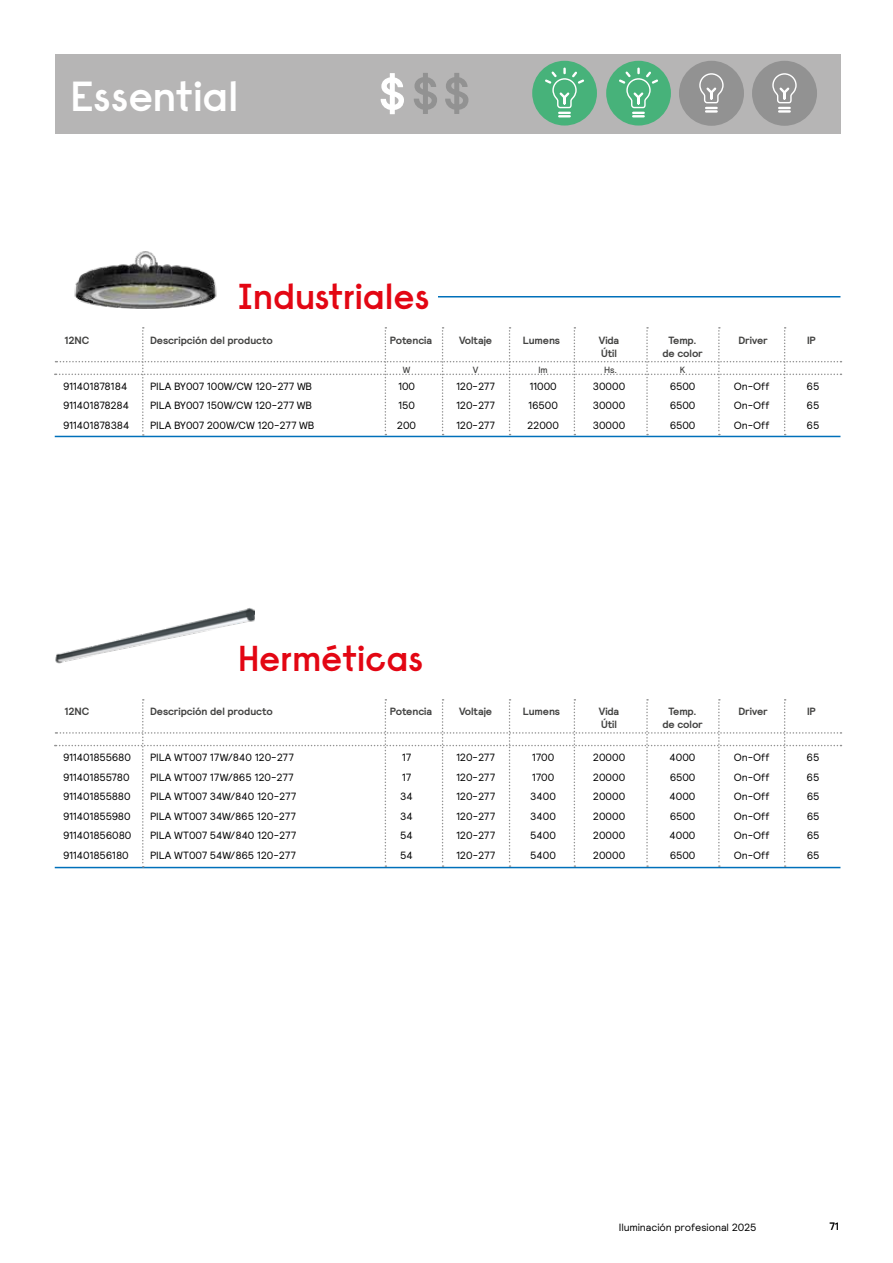
<style>
.page{position:relative;width:893px;height:1263px;background:#fff}
.page>*{position:absolute;margin:0;border:0;box-sizing:border-box;transform-origin:0 0}
.t1{font:600 42px "Signify Raisonne";letter-spacing:-.02em;color:#fff}
.t2{font:600 36px "Signify Raisonne";letter-spacing:-.02em;color:#e30613}
.t3{font:10.5px "Relative";letter-spacing:-.01em;color:#000}
.t4{font:700 10.5px "Relative";letter-spacing:-.01em;color:#424241}
.t5{font:500 9px "Relative";color:#424241}
</style>
<div class="page">
<hr style="left:369px;top:296px;width:471px;height:1px;background:#0070ba">
<div style="left:237px;top:264px;width:200px;height:54px;background:#fff"></div>
<hr style="left:55px;top:436px;width:785px;height:1px;background:#0070ba">
<hr style="left:55px;top:867px;width:785px;height:1px;background:#0070ba">
<svg style="left:55px;top:327px;width:786px;height:109px"></svg>
<svg style="left:55px;top:699px;width:786px;height:168px"></svg>
<img style="left:74px;top:251px;width:143px;height:58px">
<img style="left:55px;top:608px;width:200px;height:56px">
<div style="left:55px;top:54px;width:786px;height:79px;background:#b6b5b5"></div>
<div style="left:606px;top:61px;width:65px;height:65px;background:#47b27a;border-radius:50%"></div>
<svg style="left:617px;top:66px;width:43px;height:51px"></svg>
<div style="left:532px;top:61px;width:65px;height:65px;background:#47b27a;border-radius:50%"></div>
<svg style="left:543px;top:66px;width:43px;height:51px"></svg>
<svg style="left:381px;top:73px;width:23px;height:41px"></svg>
<svg style="left:414px;top:73px;width:23px;height:41px"></svg>
<svg style="left:445px;top:73px;width:23px;height:41px"></svg>
<div style="left:752px;top:61px;width:65px;height:65px;background:#929292;border-radius:50%"></div>
<svg style="left:772px;top:73px;width:25px;height:40px"></svg>
<div style="left:679px;top:61px;width:65px;height:65px;background:#929292;border-radius:50%"></div>
<svg style="left:699px;top:73px;width:25px;height:40px"></svg>
<h1 class="t1" style="left:70px;top:69px;width:171px">Essential</h1>
<h2 class="t2" style="left:237px;top:273px;width:194px">Industriales</h2>
<p class="t4" style="left:64px;top:334px;width:26px">12NC</p>
<p class="t4" style="left:150px;top:334px;width:124px">Descripción del producto</p>
<p class="t4" style="left:390px;top:334px;width:44px">Potencia</p>
<p class="t4" style="left:459px;top:334px;width:34px">Voltaje</p>
<p class="t4" style="left:523px;top:334px;width:39px">Lumens</p>
<p class="t4" style="left:599px;top:334px;width:22px">Vida</p>
<p class="t4" style="left:668px;top:334px;width:29px">Temp.</p>
<p class="t4" style="left:738px;top:334px;width:31px">Driver</p>
<p class="t4" style="left:807px;top:334px;width:10px">IP</p>
<p class="t4" style="left:601px;top:346px;width:17px">Útil</p>
<p class="t4" style="left:662px;top:346px;width:42px">de color</p>
<p class="t5" style="left:403px;top:363px;width:9px">W</p>
<p class="t5" style="left:473px;top:363px;width:7px">V</p>
<p class="t5" style="left:538px;top:363px;width:11px">lm</p>
<p class="t5" style="left:604px;top:363px;width:14px">Hs.</p>
<p class="t5" style="left:680px;top:363px;width:7px">K</p>
<p class="t3" style="left:63px;top:379px;width:66px">911401878184</p>
<p class="t3" style="left:150px;top:379px;width:164px">PILA BY007 100W/CW 120-277 WB</p>
<p class="t3" style="left:398px;top:379px;width:19px">100</p>
<p class="t3" style="left:456px;top:379px;width:40px">120-277</p>
<p class="t3" style="left:529px;top:379px;width:29px">11000</p>
<p class="t3" style="left:593px;top:379px;width:34px">30000</p>
<p class="t3" style="left:670px;top:379px;width:27px">6500</p>
<p class="t3" style="left:734px;top:379px;width:37px">On-Off</p>
<p class="t3" style="left:807px;top:379px;width:14px">65</p>
<p class="t3" style="left:63px;top:399px;width:68px">911401878284</p>
<p class="t3" style="left:150px;top:399px;width:163px">PILA BY007 150W/CW 120-277 WB</p>
<p class="t3" style="left:398px;top:399px;width:18px">150</p>
<p class="t3" style="left:456px;top:399px;width:40px">120-277</p>
<p class="t3" style="left:528px;top:399px;width:31px">16500</p>
<p class="t3" style="left:593px;top:399px;width:34px">30000</p>
<p class="t3" style="left:670px;top:399px;width:27px">6500</p>
<p class="t3" style="left:734px;top:399px;width:37px">On-Off</p>
<p class="t3" style="left:807px;top:399px;width:14px">65</p>
<p class="t3" style="left:63px;top:418px;width:68px">911401878384</p>
<p class="t3" style="left:150px;top:418px;width:166px">PILA BY007 200W/CW 120-277 WB</p>
<p class="t3" style="left:397px;top:418px;width:21px">200</p>
<p class="t3" style="left:456px;top:418px;width:40px">120-277</p>
<p class="t3" style="left:527px;top:418px;width:34px">22000</p>
<p class="t3" style="left:593px;top:418px;width:34px">30000</p>
<p class="t3" style="left:670px;top:418px;width:27px">6500</p>
<p class="t3" style="left:734px;top:418px;width:37px">On-Off</p>
<p class="t3" style="left:807px;top:418px;width:14px">65</p>
<h2 class="t2" style="left:237px;top:635px;width:187px">Herméticas</h2>
<p class="t4" style="left:64px;top:705px;width:26px">12NC</p>
<p class="t4" style="left:150px;top:705px;width:124px">Descripción del producto</p>
<p class="t4" style="left:390px;top:705px;width:44px">Potencia</p>
<p class="t4" style="left:459px;top:705px;width:34px">Voltaje</p>
<p class="t4" style="left:523px;top:705px;width:39px">Lumens</p>
<p class="t4" style="left:599px;top:705px;width:22px">Vida</p>
<p class="t4" style="left:668px;top:705px;width:29px">Temp.</p>
<p class="t4" style="left:738px;top:705px;width:31px">Driver</p>
<p class="t4" style="left:807px;top:705px;width:10px">IP</p>
<p class="t4" style="left:601px;top:717px;width:17px">Útil</p>
<p class="t4" style="left:662px;top:717px;width:42px">de color</p>
<p class="t3" style="left:63px;top:751px;width:69px">911401855680</p>
<p class="t3" style="left:150px;top:751px;width:145px">PILA WT007 17W/840 120-277</p>
<p class="t3" style="left:402px;top:751px;width:11px">17</p>
<p class="t3" style="left:456px;top:751px;width:40px">120-277</p>
<p class="t3" style="left:532px;top:751px;width:24px">1700</p>
<p class="t3" style="left:593px;top:751px;width:34px">20000</p>
<p class="t3" style="left:670px;top:751px;width:27px">4000</p>
<p class="t3" style="left:734px;top:751px;width:37px">On-Off</p>
<p class="t3" style="left:807px;top:751px;width:14px">65</p>
<p class="t3" style="left:63px;top:770px;width:68px">911401855780</p>
<p class="t3" style="left:150px;top:770px;width:145px">PILA WT007 17W/865 120-277</p>
<p class="t3" style="left:402px;top:770px;width:11px">17</p>
<p class="t3" style="left:456px;top:770px;width:40px">120-277</p>
<p class="t3" style="left:532px;top:770px;width:24px">1700</p>
<p class="t3" style="left:593px;top:770px;width:34px">20000</p>
<p class="t3" style="left:670px;top:770px;width:27px">6500</p>
<p class="t3" style="left:734px;top:770px;width:37px">On-Off</p>
<p class="t3" style="left:807px;top:770px;width:14px">65</p>
<p class="t3" style="left:63px;top:790px;width:69px">911401855880</p>
<p class="t3" style="left:150px;top:790px;width:148px">PILA WT007 34W/840 120-277</p>
<p class="t3" style="left:400px;top:790px;width:14px">34</p>
<p class="t3" style="left:456px;top:790px;width:40px">120-277</p>
<p class="t3" style="left:530px;top:790px;width:27px">3400</p>
<p class="t3" style="left:593px;top:790px;width:34px">20000</p>
<p class="t3" style="left:670px;top:790px;width:27px">4000</p>
<p class="t3" style="left:734px;top:790px;width:37px">On-Off</p>
<p class="t3" style="left:807px;top:790px;width:14px">65</p>
<p class="t3" style="left:63px;top:809px;width:69px">911401855980</p>
<p class="t3" style="left:150px;top:809px;width:147px">PILA WT007 34W/865 120-277</p>
<p class="t3" style="left:400px;top:809px;width:14px">34</p>
<p class="t3" style="left:456px;top:809px;width:40px">120-277</p>
<p class="t3" style="left:530px;top:809px;width:27px">3400</p>
<p class="t3" style="left:593px;top:809px;width:34px">20000</p>
<p class="t3" style="left:670px;top:809px;width:27px">6500</p>
<p class="t3" style="left:734px;top:809px;width:37px">On-Off</p>
<p class="t3" style="left:807px;top:809px;width:14px">65</p>
<p class="t3" style="left:63px;top:829px;width:70px">911401856080</p>
<p class="t3" style="left:150px;top:829px;width:148px">PILA WT007 54W/840 120-277</p>
<p class="t3" style="left:400px;top:829px;width:14px">54</p>
<p class="t3" style="left:456px;top:829px;width:40px">120-277</p>
<p class="t3" style="left:530px;top:829px;width:27px">5400</p>
<p class="t3" style="left:593px;top:829px;width:34px">20000</p>
<p class="t3" style="left:670px;top:829px;width:27px">4000</p>
<p class="t3" style="left:734px;top:829px;width:37px">On-Off</p>
<p class="t3" style="left:807px;top:829px;width:14px">65</p>
<p class="t3" style="left:63px;top:848px;width:67px">911401856180</p>
<p class="t3" style="left:150px;top:848px;width:147px">PILA WT007 54W/865 120-277</p>
<p class="t3" style="left:400px;top:848px;width:14px">54</p>
<p class="t3" style="left:456px;top:848px;width:40px">120-277</p>
<p class="t3" style="left:530px;top:848px;width:27px">5400</p>
<p class="t3" style="left:593px;top:848px;width:34px">20000</p>
<p class="t3" style="left:670px;top:848px;width:27px">6500</p>
<p class="t3" style="left:734px;top:848px;width:37px">On-Off</p>
<p class="t3" style="left:807px;top:848px;width:14px">65</p>
<p class="t3" style="left:619px;top:1220px;width:139px">Iluminación profesional 2025</p>
<p class="t3" style="left:829px;top:1220px;width:11px">71</p>
</div>
